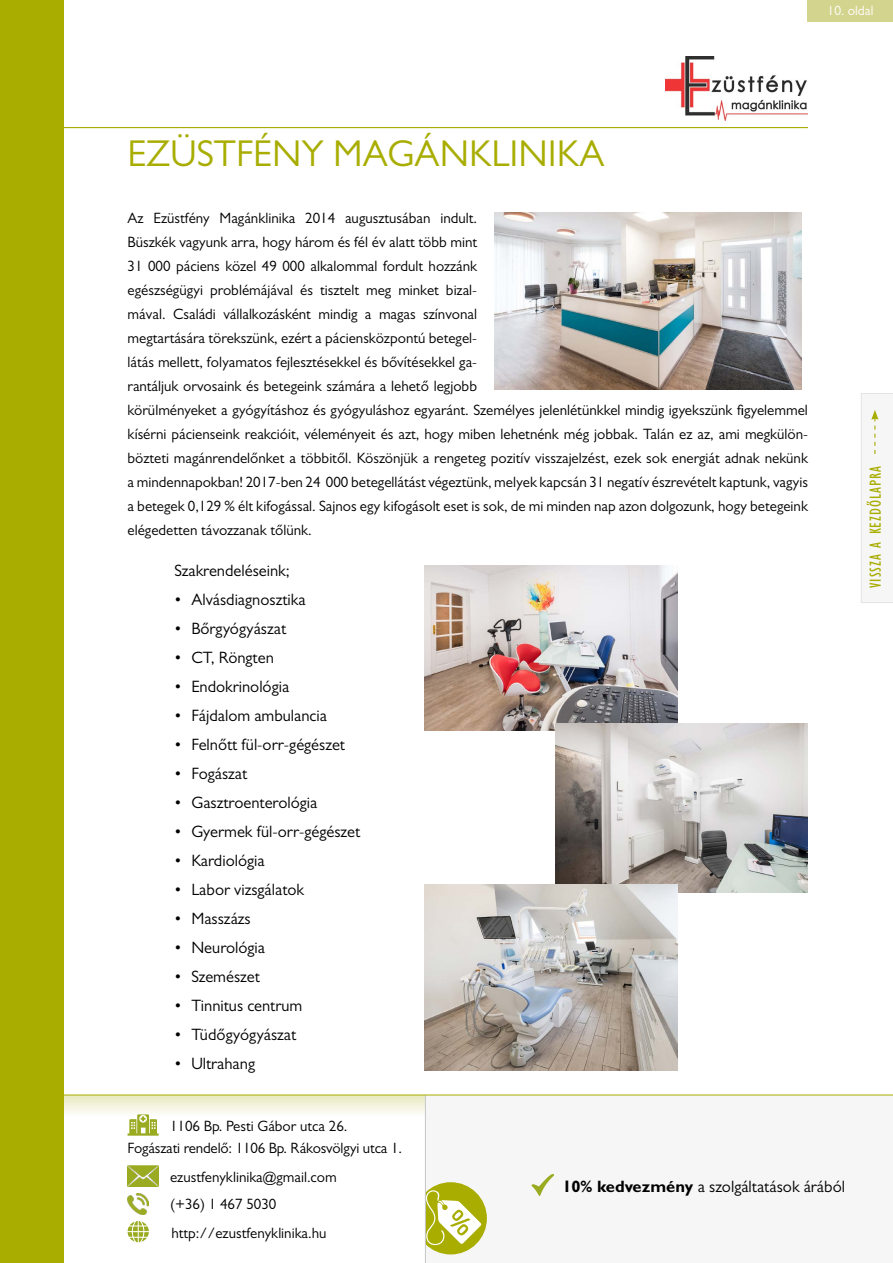
<style>
.page{position:relative;width:893px;height:1263px;background:#fff}
.page>*{position:absolute;margin:0;border:0;box-sizing:border-box;transform-origin:0 0}
.t1{font:37.5px "Gill Sans MT Pro";color:#a8ad00}
.t2{font:16.5px "Gill Sans MT Pro";color:#000}
.t3{font:condensed 16.5px "Gill Sans MT Pro";letter-spacing:.06em;color:#a8ad00}
.t4{font:15px/24px "Gill Sans MT Pro";color:#000}
.t5{font:13.5px "Gill Sans MT Pro";color:#fff}
.s1{font-weight:700}
</style>
<div class="page">
<svg style="left:64px;top:1096px;width:361px;height:19px"></svg>
<div style="left:425px;top:1095px;width:468px;height:168px;background:#f6f6f6"></div>
<div style="left:0;top:0;width:64px;height:1263px;background:#a8ad00"></div>
<hr style="left:61px;top:127px;width:747px;height:1px;background:#a8ad00">
<div style="left:415px;top:1182px;width:72px;height:72px;background:#a8ad00;border-radius:50%"></div>
<svg style="left:426px;top:1189px;width:56px;height:57px"></svg>
<div style="left:861px;top:393px;width:32px;height:210px;background:#f6f6f6"></div>
<div style="left:408px;top:1176px;width:17px;height:72px;background:#fff"></div>
<hr style="left:425px;top:1095px;width:1px;height:168px;background:#c6c7c8">
<hr style="left:64px;top:1095px;width:829px;height:1px;background:#a8ad00">
<div style="left:808px;top:0;width:85px;height:21px;background:#d3d48d"></div>
<img style="left:665px;top:56px;width:143px;height:65px">
<svg style="left:531px;top:1174px;width:23px;height:22px"></svg>
<svg style="left:128px;top:1114px;width:31px;height:22px"></svg>
<img style="left:128px;top:1165px;width:30px;height:21px">
<img style="left:128px;top:1193px;width:21px;height:22px">
<svg style="left:128px;top:1221px;width:21px;height:21px"></svg>
<img style="left:494px;top:213px;width:307px;height:177px">
<img style="left:425px;top:565px;width:252px;height:166px">
<img style="left:555px;top:724px;width:253px;height:168px">
<img style="left:425px;top:884px;width:252px;height:186px">
<p class="t5" style="left:828px;top:3px;width:47px">10. oldal</p>
<h1 class="t1" style="left:128px;top:131px;width:478px">EZÜSTFÉNY MAGÁNKLINIKA</h1>
<p class="t4" style="left:128px;top:206px;width:682px">Az Ezüstfény Magánklinika 2014 augusztusában indult.<br>Büszkék vagyunk arra, hogy három és fél év alatt több mint<br>31 000 páciens közel 49 000 alkalommal fordult hozzánk<br>egészségügyi problémájával és tisztelt meg minket bizal-<br>mával. Családi vállalkozásként mindig a magas színvonal<br>megtartására törekszünk, ezért a páciensközpontú betegel-<br>látás mellett, folyamatos fejlesztésekkel és bővítésekkel ga-<br>rantáljuk orvosaink és betegeink számára a lehető legjobb<br>körülményeket a gyógyításhoz és gyógyuláshoz egyaránt. Személyes jelenlétünkkel mindig igyekszünk figyelemmel kísérni pácienseink reakcióit, véleményeit és azt, hogy miben lehetnénk még jobbak. Talán ez az, ami megkülön&shy;bözteti magánrendelőnket a többitől. Köszönjük a rengeteg pozitív visszajelzést, ezek sok energiát adnak nekünk a mindennapokban! 2017-ben 24 000 betegellátást végeztünk, melyek kapcsán 31 negatív észrevételt kaptunk, vagyis a betegek 0,129 % élt kifogással. Sajnos egy kifogásolt eset is sok, de mi minden nap azon dolgozunk, hogy betegeink elégedetten távozzanak tőlünk.</p>
<p class="t2" style="left:174px;top:560px;width:117px">Szakrendeléseink;</p>
<p class="t2" style="left:174px;top:589px;width:133px">• Alvásdiagnosztika</p>
<p class="t2" style="left:174px;top:618px;width:113px">• Bőrgyógyászat</p>
<p class="t2" style="left:174px;top:647px;width:101px">• CT, Röngten</p>
<p class="t2" style="left:174px;top:676px;width:116px">• Endokrinológia</p>
<p class="t2" style="left:174px;top:705px;width:154px">• Fájdalom ambulancia</p>
<p class="t2" style="left:174px;top:734px;width:172px">• Felnőtt fül-orr-gégészet</p>
<p class="t2" style="left:174px;top:763px;width:74px">• Fogászat</p>
<p class="t2" style="left:174px;top:792px;width:145px">• Gasztroenterológia</p>
<p class="t2" style="left:174px;top:821px;width:187px">• Gyermek fül-orr-gégészet</p>
<p class="t2" style="left:174px;top:850px;width:92px">• Kardiológia</p>
<p class="t2" style="left:174px;top:879px;width:131px">• Labor vizsgálatok</p>
<p class="t2" style="left:174px;top:908px;width:78px">• Masszázs</p>
<p class="t2" style="left:174px;top:937px;width:92px">• Neurológia</p>
<p class="t2" style="left:174px;top:966px;width:87px">• Szemészet</p>
<p class="t2" style="left:174px;top:995px;width:129px">• Tinnitus centrum</p>
<p class="t2" style="left:174px;top:1024px;width:123px">• Tüdőgyógyászat</p>
<p class="t2" style="left:174px;top:1053px;width:82px">• Ultrahang</p>
<p class="t3" style="left:866px;top:588px;width:124px;rotate:-90deg">VISSZA A KEZDŐLAPRA</p>
<p class="t4" style="left:128px;top:1115px;width:276px;line-height:22.2px;text-indent:43px">1106 Bp. Pesti Gábor utca 26.<br>Fogászati rendelő: 1106 Bp. Rákosvölgyi utca 1.</p>
<p class="t4" style="left:170px;top:1162px;width:168px;line-height:28px">ezustfenyklinika@gmail.com (+36) 1 467 5030 http://ezustfenyklinika.hu</p>
<p class="t2" style="left:562px;top:1176px;width:284px"><span class="s1">10% kedvezmény</span> a szolgáltatások árából</p>
</div>
